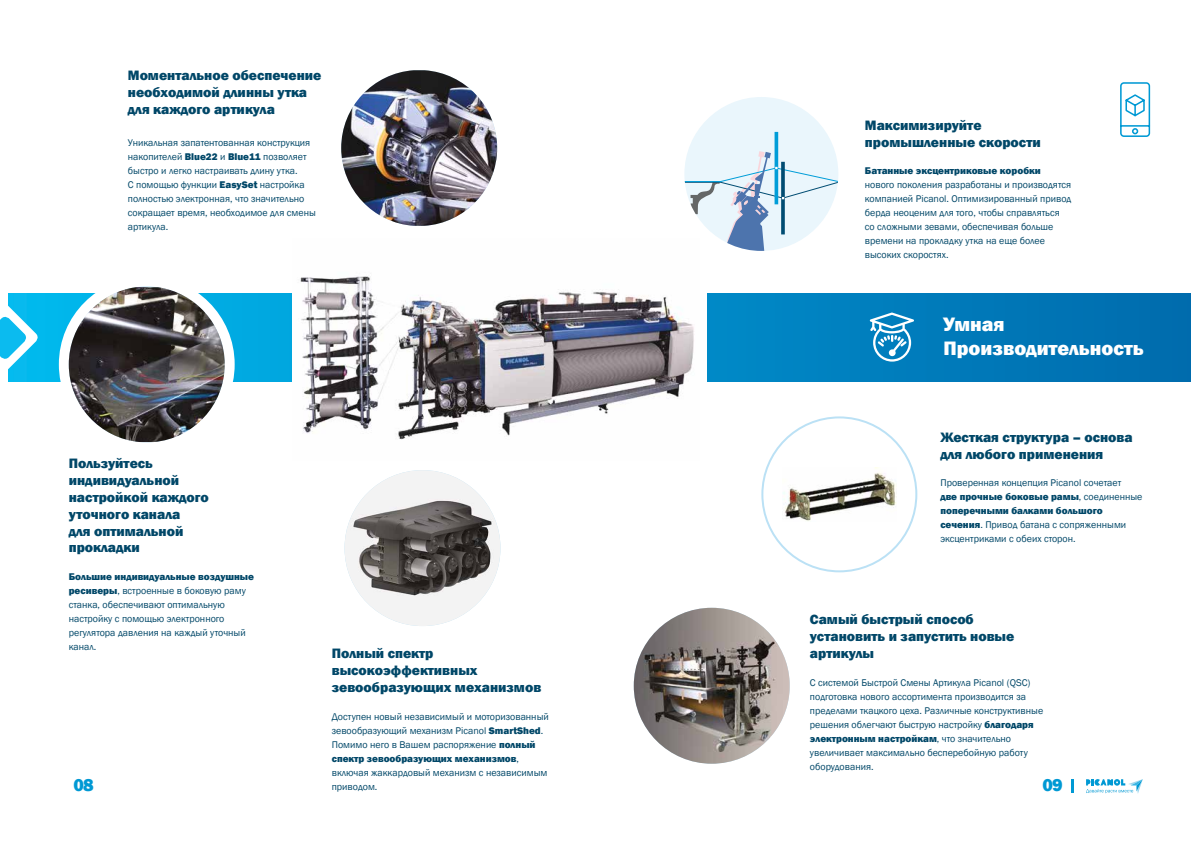
<style>
.page{position:relative;width:1191px;height:842px;background:#fff}
.page>*{position:absolute;margin:0;border:0;box-sizing:border-box;transform-origin:0 0}
.t1{font:800 20px/24px "Franklin Gothic";color:#fff}
.t2{font:800 18px "Franklin Gothic";color:#0099d4}
.t3{font:800 14px/16.8px "Franklin Gothic";color:#004768}
.t4{font:10px/14px "Franklin Gothic";color:#004768}
.t5{font:800 10px "Franklin Gothic";color:#004768}
.s1{font-weight:800}
</style>
<div class="page">
<img style="left:40px;top:293px;width:1151px;height:88px">
<div style="left:59px;top:276px;width:176px;height:176px;background:#fff;border-radius:50%"></div>
<svg style="left:870px;top:312px;width:44px;height:50px"></svg>
<svg style="left:0;top:293px;width:40px;height:89px"></svg>
<img style="left:292px;top:276px;width:407px;height:164px">
<img style="left:341px;top:70px;width:156px;height:156px;border-radius:75px">
<img style="left:69px;top:287px;width:156px;height:155px">
<img style="left:344px;top:470px;width:156px;height:156px;border-radius:78px">
<div style="left:684px;top:97px;width:154px;height:154px;background:#eaf6fc;border-radius:50%"></div>
<svg style="left:684px;top:132px;width:154px;height:119px"></svg>
<img style="left:634px;top:608px;width:155px;height:156px;border-radius:77px">
<img style="left:783px;top:467px;width:113px;height:54px">
<svg style="left:1120px;top:82px;width:30px;height:55px"></svg>
<svg style="left:1086px;top:779px;width:56px;height:15px"></svg>
<svg style="left:1071px;top:779px;width:2px;height:13px"></svg>
<h3 class="t3" style="left:128px;top:67px;width:195px">Моментальное обеспечение необходимой длинны утка для каждого артикула</h3>
<p class="t4" style="left:128px;top:136px;width:189px">Уникальная запатентованная конструкция накопителей <span class="s1">Blue22</span> и <span class="s1">Blue11</span> позволяет быстро и легко настраивать длину утка.<br>С помощью функции <span class="s1">EasySet</span> настройка полностью электронная, что значительно сокращает время, необходимое для смены артикула.</p>
<h3 class="t3" style="left:865px;top:117px;width:177px">Максимизируйте промышленные скорости</h3>
<p class="t5" style="left:865px;top:165px;width:177px">Батанные эксцентриковые коробки</p>
<p class="t4" style="left:865px;top:178px;width:208px">нового поколения разработаны и производятся компанией Picanol. Оптимизированный привод берда неоценим для того, чтобы справляться со сложными зевами, обеспечивая больше времени на прокладку утка на еще более высоких скоростях.</p>
<h1 class="t1" style="left:943px;top:312px;width:202px">Умная<br>Производительность</h1>
<h3 class="t3" style="left:940px;top:429px;width:194px">Жесткая структура – основа для любого применения</h3>
<p class="t4" style="left:940px;top:476px;width:203px">Проверенная концепция Picanol сочетает<br><span class="s1">две прочные боковые рамы</span>, соединенные <span class="s1">поперечными балками большого сечения</span>. Привод батана с сопряженными эксцентриками с обеих сторон.</p>
<h3 class="t3" style="left:69px;top:455px;width:142px">Пользуйтесь индивидуальной настройкой каждого уточного канала<br>для оптимальной прокладки</h3>
<p class="t4" style="left:69px;top:570px;width:187px"><span class="s1">Большие индивидуальные воздушные ресиверы</span>, встроенные в боковую раму станка, обеспечивают оптимальную настройку с помощью электронного регулятора давления на каждый уточный канал.</p>
<h3 class="t3" style="left:810px;top:611px;width:206px">Самый быстрый способ установить и запустить новые артикулы</h3>
<p class="t4" style="left:810px;top:676px;width:235px">С системой Быстрой Смены Артикула Picanol (QSC) подготовка нового ассортимента производится за пределами ткацкого цеха. Различные конструктивные решения облегчают быструю настройку <span class="s1">благодаря электронным настройкам</span>, что значительно увеличивает максимально бесперебойную работу оборудования.</p>
<h3 class="t3" style="left:332px;top:645px;width:211px">Полный спектр высокоэффективных зевообразующих механизмов</h3>
<p class="t4" style="left:332px;top:710px;width:218px">Доступен новый независимый и моторизованный зевообразующий механизм Picanol <span class="s1">SmartShed</span>.<br>Помимо него в Вашем распоряжение <span class="s1">полный спектр зевообразующих механизмов</span>, включая жаккардовый механизм с независимым приводом.</p>
<h2 class="t2" style="left:73px;top:773px;width:22px">08</h2>
<h2 class="t2" style="left:1042px;top:773px;width:22px">09</h2>
</div>
